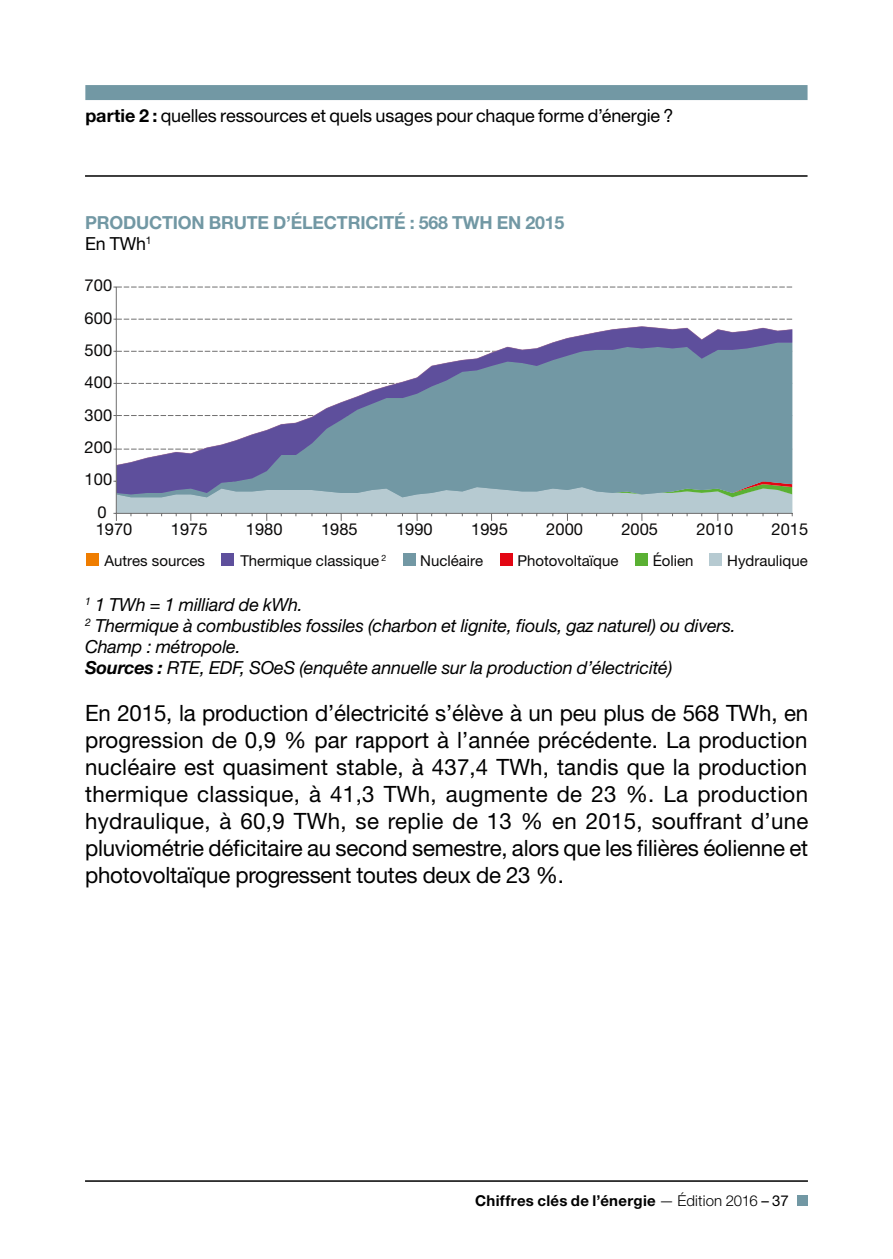
<style>
.page{position:relative;width:893px;height:1259px;background:#fff}
.page>*{position:absolute;margin:0;border:0;box-sizing:border-box;transform-origin:0 0}
.t1{font:22.5px/27px "Helvetica Neue LT Std";letter-spacing:-.01em;color:#000;text-align:justify}
.t2{font:italic 18px/21px "Helvetica Neue LT Std";letter-spacing:-.01em;color:#000}
.t3{font:18px "Helvetica Neue LT Std";letter-spacing:-.01em;color:#000}
.t4{font:700 18px/21px "Helvetica Neue LT Std";letter-spacing:-.01em;color:#7298a4}
.t5{font:16.5px "Helvetica Neue LT Std";color:#0a0909}
.t6{font:15px "Helvetica Neue LT Std";color:#0a0909}
.t7{font:700 15px "Helvetica Neue LT Std";letter-spacing:.02em;color:#000}
.s1{font-weight:700}
.s2{font-weight:400;color:#000}
.s3{font-weight:300}
.s4{font-weight:400}
</style>
<div class="page">
<div style="left:797px;top:1195px;width:11px;height:11px;background:#7298a4"></div>
<hr style="left:85px;top:1180px;width:723px;height:1px;background:#000">
<div style="left:85px;top:85px;width:722px;height:15px;background:#7298a4"></div>
<hr style="left:85px;top:175px;width:722px;height:2px;background:#000">
<svg style="left:117px;top:465px;width:675px;height:16px;background:#6d88a2"></svg>
<svg style="left:117px;top:326px;width:675px;height:139px;fill:#7298a4"></svg>
<hr style="left:116px;top:287px;width:1px;height:226px;background:#706f6f">
<svg style="left:113px;top:286px;width:679px;height:1px"></svg>
<svg style="left:113px;top:319px;width:679px;height:1px"></svg>
<svg style="left:113px;top:351px;width:679px;height:1px"></svg>
<svg style="left:113px;top:383px;width:679px;height:1px"></svg>
<svg style="left:113px;top:415px;width:679px;height:1px"></svg>
<svg style="left:113px;top:448px;width:679px;height:1px"></svg>
<svg style="left:113px;top:481px;width:680px;height:40px"></svg>
<div style="left:86px;top:553px;width:12px;height:13px;background:#ef7d00"></div>
<div style="left:222px;top:553px;width:12px;height:13px;background:#5e4f9c"></div>
<div style="left:403px;top:553px;width:12px;height:13px;background:#7298a4"></div>
<div style="left:500px;top:553px;width:13px;height:13px;background:#e30613"></div>
<div style="left:635px;top:553px;width:13px;height:13px;background:#5ab033"></div>
<div style="left:709px;top:553px;width:13px;height:13px;background:#b6cad1"></div>
<p class="t3" style="left:85px;top:105px;width:590px"><span class="s1">partie 2 :</span> quelles ressources et quels usages pour chaque forme d’énergie ?</p>
<p class="t4" style="left:85px;top:212px;width:481px">PRODUCTION BRUTE D’ÉLECTRICITÉ : 568 TWH EN 2015<br><span class="s2">En TWh</span><sup>1</sup></p>
<p class="t5" style="left:85px;top:276px;width:29px">700</p>
<p class="t5" style="left:85px;top:308px;width:29px">600</p>
<p class="t5" style="left:85px;top:340px;width:29px">500</p>
<p class="t5" style="left:85px;top:373px;width:29px">400</p>
<p class="t5" style="left:85px;top:405px;width:29px">300</p>
<p class="t5" style="left:85px;top:437px;width:29px">200</p>
<p class="t5" style="left:85px;top:470px;width:29px">100</p>
<p class="t5" style="left:98px;top:502px;width:11px">0</p>
<p class="t5" style="left:96px;top:519px;width:38px">1970</p>
<p class="t5" style="left:171px;top:519px;width:38px">1975</p>
<p class="t5" style="left:246px;top:519px;width:38px">1980</p>
<p class="t5" style="left:321px;top:519px;width:38px">1985</p>
<p class="t5" style="left:396px;top:519px;width:38px">1990</p>
<p class="t5" style="left:471px;top:519px;width:38px">1995</p>
<p class="t5" style="left:546px;top:519px;width:38px">2000</p>
<p class="t5" style="left:621px;top:519px;width:38px">2005</p>
<p class="t5" style="left:696px;top:519px;width:38px">2010</p>
<p class="t5" style="left:772px;top:519px;width:38px">2015</p>
<p class="t6" style="left:104px;top:551px;width:102px">Autres sources</p>
<p class="t6" style="left:240px;top:551px;width:147px">Thermique classique <sup>2</sup></p>
<p class="t6" style="left:420px;top:551px;width:65px">Nucléaire</p>
<p class="t6" style="left:518px;top:551px;width:102px">Photovoltaïque</p>
<p class="t6" style="left:653px;top:551px;width:42px">Éolien</p>
<p class="t6" style="left:727px;top:551px;width:82px">Hydraulique</p>
<p class="t2" style="left:85px;top:594px;width:652px"><sup>1</sup> 1 TWh = 1 milliard de kWh.<br><sup>2</sup> Thermique à combustibles fossiles (charbon et lignite, fiouls, gaz naturel) ou divers.<br>Champ : métropole.<br><span class="s1">Sources :</span> RTE, EDF, SOeS (enquête annuelle sur la production d’électricité)</p>
<p class="t1" style="left:85px;top:699px;width:725px">En 2015, la production d’électricité s’élève à un peu plus de 568 TWh, en progression de 0,9 % par rapport à l’année précédente. La production nucléaire est quasiment stable, à 437,4 TWh, tandis que la production thermique classique, à 41,3 TWh, augmente de 23 %. La production hydraulique, à 60,9 TWh, se replie de 13 % en 2015, souffrant d’une pluviométrie déficitaire au second semestre, alors que les filières éolienne et photovoltaïque progressent toutes deux de 23 %.</p>
<p class="t7" style="left:475px;top:1191px;width:315px">Chiffres clés de l’énergie <span class="s3">— Édition 2016</span> <span class="s4">– 37</span></p>
</div>
